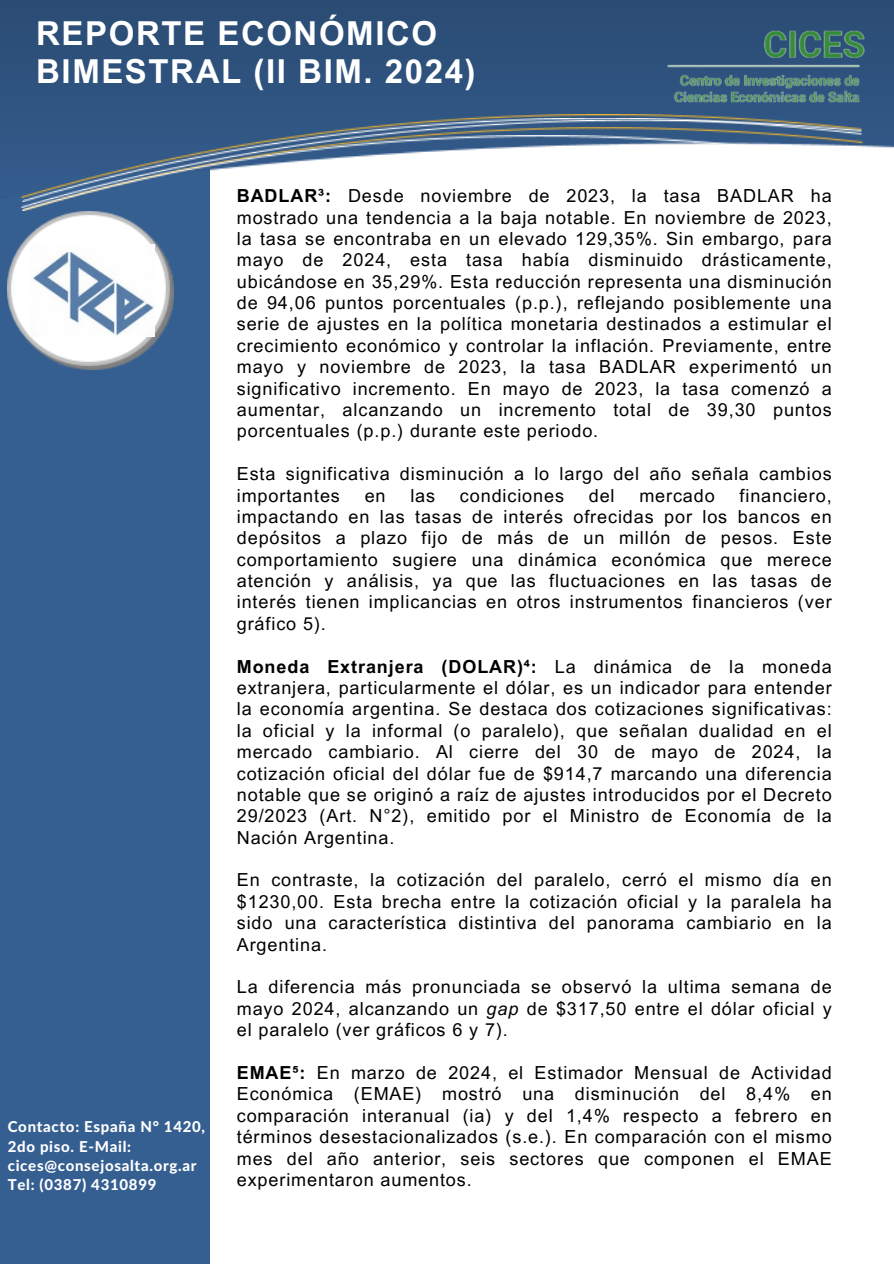
<style>
.page{position:relative;width:894px;height:1264px;background:#fff}
.page>*{position:absolute;margin:0;border:0;box-sizing:border-box;transform-origin:0 0}
.t1{font:700 33px/38.2px "Arial MT Pro";letter-spacing:.045em;color:#fff}
.t2{font:18px/21.3px "Arial MT Pro";letter-spacing:.05em;color:#000;text-align:justify}
.t3{font:800 15px/19.2px "Lato Latin";letter-spacing:.045em;color:#fff}
.s1{font-weight:700}
.s2{font-style:italic}
</style>
<div class="page">
<div style="left:0;top:218px;width:209px;height:1045px;background:#365f91"></div>
<img style="left:0;top:0;width:893px;height:218px">
<img style="left:22px;top:114px;width:629px;height:7px">
<img style="left:22px;top:121px;width:629px;height:6px">
<img style="left:22px;top:127px;width:840px;height:84px">
<img style="left:22px;top:135px;width:839px;height:76px">
<img style="left:7px;top:211px;width:166px;height:158px">
<img style="left:30px;top:244px;width:124px;height:92px">
<img style="left:651px;top:0;width:231px;height:130px">
<h2 class="t1" style="left:36px;top:18px;width:440px">REPORTE ECONÓMICO<br>BIMESTRAL (II BIM. 2024)</h2>
<p class="t3" style="left:8px;top:1118px;width:199px">Contacto: España N° 1420,<br>2do piso. E-Mail: cices@consejosalta.org.ar</p>
<h2 class="t3" style="left:8px;top:1175px;width:150px">Tel: (0387) 4310899</h2>
<p class="t2" style="left:237px;top:187px;width:596px"><span class="s1">BADLAR³:</span> Desde noviembre de 2023, la tasa BADLAR ha mostrado una tendencia a la baja notable. En noviembre de 2023, la tasa se encontraba en un elevado 129,35%. Sin embargo, para mayo de 2024, esta tasa había disminuido drásticamente, ubicándose en 35,29%. Esta reducción representa una disminución de 94,06 puntos porcentuales (p.p.), reflejando posiblemente una serie de ajustes en la política monetaria destinados a estimular el crecimiento económico y controlar la inflación. Previamente, entre mayo y noviembre de 2023, la tasa BADLAR experimentó un significativo incremento. En mayo de 2023, la tasa comenzó a aumentar, alcanzando un incremento total de 39,30 puntos porcentuales (p.p.) durante este periodo.</p>
<p class="t2" style="left:237px;top:465px;width:596px">Esta significativa disminución a lo largo del año señala cambios importantes</p>
<p class="t2" style="left:237px;top:487px;width:596px;text-indent:502px">financiero, impactando en las tasas de interés ofrecidas por los bancos en depósitos a plazo fijo de más de un millón de pesos. Este comportamiento sugiere una dinámica económica que merece atención y análisis, ya que las fluctuaciones en las tasas de interés tienen implicancias en otros instrumentos financieros (ver gráfico 5).</p>
<p class="t2" style="left:237px;top:658px;width:596px"><span class="s1">Moneda Extranjera (DOLAR)⁴:</span> La dinámica de la moneda extranjera, particularmente el dólar, es un indicador para entender la economía argentina. Se destaca dos cotizaciones significativas: la oficial y la informal (o paralelo), que señalan dualidad en el mercado cambiario. Al cierre del 30 de mayo de 2024, la cotización oficial del dólar fue de $914,7 marcando una diferencia notable que se originó a raíz de ajustes introducidos por el Decreto 29/2023 (Art. N°2), emitido por el Ministro de Economía de la Nación Argentina.</p>
<p class="t2" style="left:237px;top:871px;width:596px">En contraste, la cotización del paralelo, cerró el mismo día en $1230,00. Esta brecha entre la cotización oficial y la paralela ha sido una característica distintiva del panorama cambiario en la Argentina.</p>
<p class="t2" style="left:237px;top:978px;width:596px">La diferencia más pronunciada se observó la ultima semana de mayo 2024, alcanzando un <span class="s2">gap</span> de $317,50 entre el dólar oficial y el paralelo (ver gráficos 6 y 7).</p>
<p class="t2" style="left:237px;top:1064px;width:596px"><span class="s1">EMAE⁵:</span> En marzo de 2024, el Estimador Mensual de Actividad Económica (EMAE) mostró una disminución del 8,4% en comparación interanual (ia) y del 1,4% respecto a febrero en términos desestacionalizados (s.e.). En comparación con el mismo mes del año anterior, seis sectores que componen el EMAE experimentaron aumentos.</p>
<p class="t2" style="left:364px;top:487px;width:22px">en</p>
<p class="t2" style="left:410px;top:487px;width:26px">las</p>
<p class="t2" style="left:460px;top:487px;width:106px">condiciones</p>
<p class="t2" style="left:588px;top:487px;width:27px">del</p>
<p class="t2" style="left:639px;top:487px;width:77px">mercado</p>
</div>
